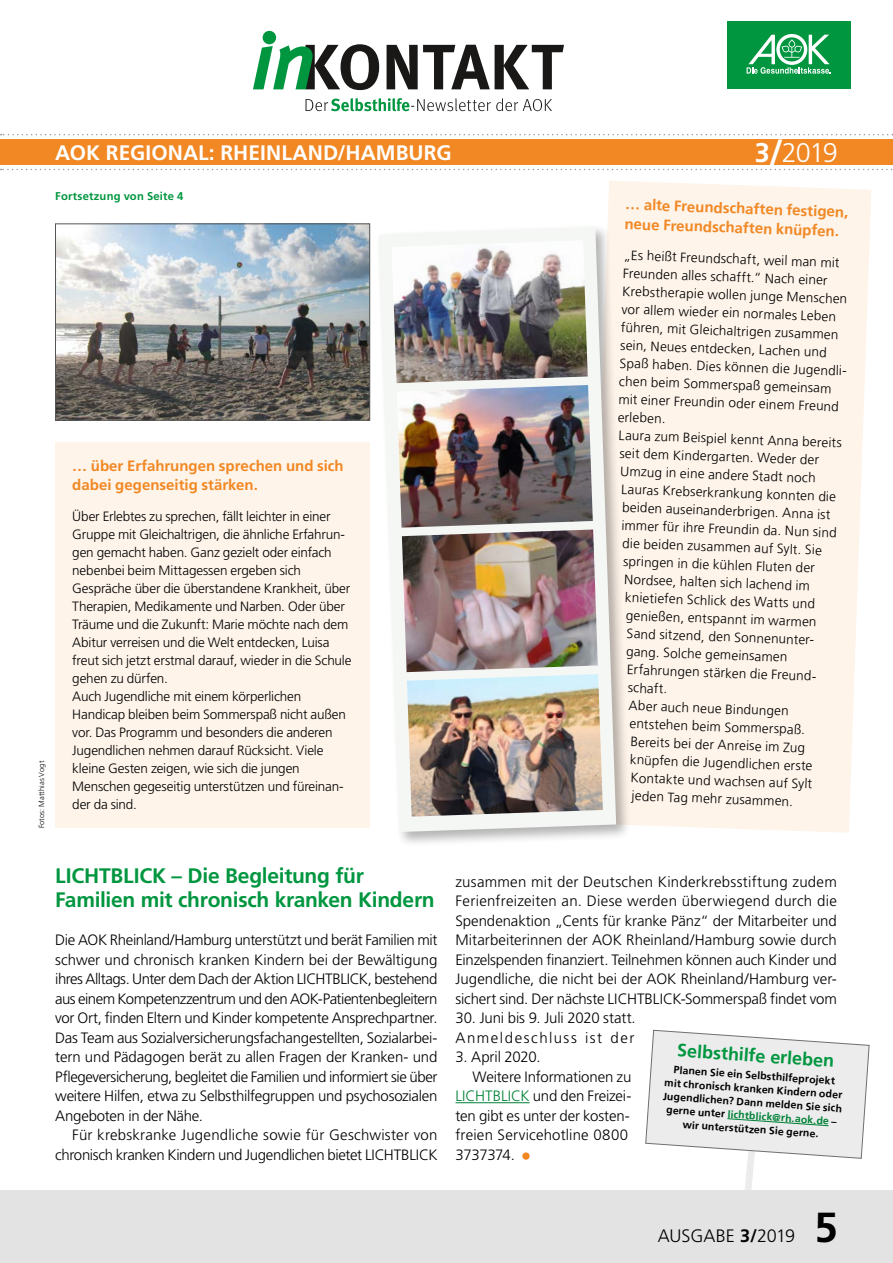
<style>
.page{position:relative;width:893px;height:1263px;background:#fff}
.page>*{position:absolute;margin:0;border:0;box-sizing:border-box;transform-origin:0 0}
.t1{font:700 42px "Frutiger LT";color:#000}
.t2{font:300 27px "Frutiger LT";color:#fff}
.h3_-_Zwischenheadline{font:700 21px/24px "Frutiger LT";letter-spacing:-.015em;color:#00963f}
.t3{font:700 21px "Frutiger LT";color:#fff}
.h3_-_Zwischenheadline-2{font:700 18px "Frutiger LT";color:#00963f}
.t4{font:300 18px "Frutiger LT";letter-spacing:-.005em;color:#000}
.P_copy_BLOCK_mE{font:300 15px/19.5px "Frutiger LT";letter-spacing:-.01em;color:#000;text-align:right}
.P_copy_BLOCK_oE{font:300 15px/19.5px "Frutiger LT";letter-spacing:-.015em;color:#000;text-align:justify}
.h4_-_TERMIN_Titel{font:700 15px/19.5px "Frutiger LT";color:#f18824}
.P_copy_BLOCK_mE-2{font:300 15px "Frutiger LT";letter-spacing:.1em;color:#000}
.P_copy_FLATTER_NUR_oE{font:300 13.5px/18px "Frutiger LT";letter-spacing:-.015em;color:#000}
.t5{font:700 11.25px "Frutiger LT";letter-spacing:.015em;color:#00963f}
.P_copy_extra_zentriert{font:700 10.5px/13.5px "Frutiger LT";color:#000;text-align:center}
.t6{font:300 7.5px "Frutiger LT";letter-spacing:.01em;color:#000}
.s1{font-weight:700}
.s2{font-weight:700;font-size:36px}
.s3{color:#008136}
</style>
<div class="page">
<svg style="left:645px;top:1030px;width:225px;height:161px"></svg>
<div style="left:0;top:1191px;width:893px;height:72px;background:#e3e3e3"></div>
<svg style="left:1px;top:169px;width:892px;height:1px"></svg>
<div style="left:0;top:139px;width:893px;height:26px;background:#f18824"></div>
<svg style="left:1px;top:134px;width:892px;height:1px"></svg>
<div style="left:727px;top:21px;width:123px;height:68px;background:#00963f"></div>
<svg style="left:747px;top:34px;width:84px;height:40px"></svg>
<svg style="left:306px;top:98px;width:246px;height:13px"></svg>
<svg style="left:253px;top:31px;width:311px;height:60px"></svg>
<div style="left:608px;top:181px;width:263px;height:652px;background:#fef4ea"></div>
<div style="left:55px;top:442px;width:315px;height:386px;background:#fef4ea"></div>
<hr style="left:455px;top:1102px;width:75px;height:1px;background:#008136">
<div style="left:522px;top:1152px;width:8px;height:8px;background:#f18824;border-radius:50%"></div>
<div style="left:375px;top:224px;width:257px;height:623px;background:#000;opacity:.3"></div>
<svg style="left:379px;top:227px;width:237px;height:605px;fill:#f5f7f4"></svg>
<img style="left:392px;top:240px;width:211px;height:577px">
<img style="left:407px;top:674px;width:196px;height:143px">
<img style="left:57px;top:226px;width:311px;height:192px">
<div style="left:55px;top:224px;width:315px;height:196px;border:1px solid #565656"></div>
<p class="t6" style="left:37px;top:828px;width:69px;rotate:-90deg">Fotos: Matthias Vogt</p>
<h3 class="t3" style="left:55px;top:141px;width:398px">AOK REGIONAL: RHEINLAND/HAMBURG</h3>
<h2 class="t2" style="left:755px;top:137px;width:84px"><span class="s1">3</span><span class="s2">/</span>2019</h2>
<h4 class="h4_-_TERMIN_Titel" style="left:626px;top:195px;width:225px;rotate:2deg">… alte Freundschaften festigen, neue Freundschaften knüpfen.</h4>
<p class="P_copy_FLATTER_NUR_oE" style="left:624px;top:246px;width:231px;rotate:2deg">„Es heißt Freundschaft, weil man mit Freunden alles schafft.“ Nach einer Krebstherapie wollen junge Menschen vor allem wieder ein normales Leben führen, mit Gleichaltrigen zusammen sein, Neues entdecken, Lachen und Spaß haben. Dies können die Jugendli&shy;chen beim Sommerspaß gemeinsam mit einer Freundin oder einem Freund erleben.</p>
<p class="P_copy_FLATTER_NUR_oE" style="left:619px;top:426px;width:225px;rotate:2deg">Laura zum Beispiel kennt Anna bereits</p>
<p class="P_copy_FLATTER_NUR_oE" style="left:620px;top:444px;width:201px;rotate:2deg">seit dem Kindergarten. Weder der</p>
<p class="P_copy_FLATTER_NUR_oE" style="left:621px;top:462px;width:197px;rotate:2deg">Umzug in eine andere Stadt noch</p>
<p class="P_copy_FLATTER_NUR_oE" style="left:622px;top:480px;width:216px;rotate:2deg">Lauras Krebserkrankung konnten die</p>
<p class="P_copy_FLATTER_NUR_oE" style="left:622px;top:498px;width:210px;rotate:2deg">beiden auseinanderbrigen. Anna ist</p>
<p class="P_copy_FLATTER_NUR_oE" style="left:622px;top:516px;width:217px;rotate:2deg">immer für ihre Freundin da. Nun sind</p>
<p class="P_copy_FLATTER_NUR_oE" style="left:623px;top:534px;width:201px;rotate:2deg">die beiden zusammen auf Sylt. Sie</p>
<p class="P_copy_FLATTER_NUR_oE" style="left:624px;top:552px;width:193px;rotate:2deg">springen in die kühlen Fluten der</p>
<p class="P_copy_FLATTER_NUR_oE" style="left:624px;top:570px;width:187px;rotate:2deg">Nordsee, halten sich lachend im</p>
<p class="P_copy_FLATTER_NUR_oE" style="left:625px;top:588px;width:192px;rotate:2deg">knietiefen Schlick des Watts und</p>
<p class="P_copy_FLATTER_NUR_oE" style="left:626px;top:606px;width:192px;rotate:2deg">genießen, entspannt im warmen</p>
<p class="P_copy_FLATTER_NUR_oE" style="left:627px;top:624px;width:191px;rotate:2deg">Sand sitzend, den Sonnenunter-</p>
<p class="P_copy_FLATTER_NUR_oE" style="left:626px;top:642px;width:163px;rotate:2deg">gang. Solche gemeinsamen</p>
<p class="P_copy_FLATTER_NUR_oE" style="left:627px;top:661px;width:193px;rotate:2deg">Erfahrungen stärken die Freund-</p>
<p class="P_copy_FLATTER_NUR_oE" style="left:628px;top:679px;width:41px;rotate:2deg">schaft.</p>
<p class="P_copy_FLATTER_NUR_oE" style="left:629px;top:697px;width:162px;rotate:2deg">Aber auch neue Bindungen</p>
<p class="P_copy_FLATTER_NUR_oE" style="left:630px;top:715px;width:177px;rotate:2deg">entstehen beim Sommerspaß.</p>
<p class="P_copy_FLATTER_NUR_oE" style="left:631px;top:733px;width:176px;rotate:2deg">Bereits bei der Anreise im Zug</p>
<p class="P_copy_FLATTER_NUR_oE" style="left:630px;top:751px;width:184px;rotate:2deg">knüpfen die Jugendlichen erste</p>
<p class="P_copy_FLATTER_NUR_oE" style="left:631px;top:769px;width:183px;rotate:2deg">Kontakte und wachsen auf Sylt</p>
<p class="P_copy_FLATTER_NUR_oE" style="left:632px;top:787px;width:163px;rotate:2deg">jeden Tag mehr zusammen.</p>
<p class="t5" style="left:55px;top:189px;width:130px">Fortsetzung von Seite 4</p>
<h4 class="h4_-_TERMIN_Titel" style="left:72px;top:456px;width:273px">… über Erfahrungen sprechen und sich dabei gegenseitig stärken.</h4>
<p class="P_copy_FLATTER_NUR_oE" style="left:72px;top:507px;width:281px">Über Erlebtes zu sprechen, fällt leichter in einer Gruppe mit Gleichaltrigen, die ähnliche Erfahrun&shy;gen gemacht haben. Ganz gezielt oder einfach nebenbei beim Mittagessen ergeben sich Gespräche über die überstandene Krankheit, über Therapien, Medikamente und Narben. Oder über Träume und die Zukunft: Marie möchte nach dem Abitur verreisen und die Welt entdecken, Luisa freut sich jetzt erstmal darauf, wieder in die Schule gehen zu dürfen.</p>
<p class="P_copy_FLATTER_NUR_oE" style="left:72px;top:687px;width:275px">Auch Jugendliche mit einem körperlichen Handicap bleiben beim Sommerspaß nicht außen vor. Das Programm und besonders die anderen Jugendlichen nehmen darauf Rücksicht. Viele kleine Gesten zeigen, wie sich die jungen Menschen gegeseitig unterstützen und füreinan&shy;der da sind.</p>
<h3 class="h3_-_Zwischenheadline" style="left:55px;top:864px;width:381px">LICHTBLICK – Die Begleitung für<br>Familien mit chronisch kranken Kindern</h3>
<p class="P_copy_BLOCK_oE" style="left:55px;top:930px;width:384px">Die AOK Rheinland/Hamburg unterstützt und berät Familien mit schwer und chronisch kranken Kindern bei der Bewältigung ihres Alltags. Unter dem Dach der Aktion LICHTBLICK, bestehend aus einem Kompetenzzentrum und den AOK-Patientenbegleitern vor Ort, finden Eltern und Kinder kompetente Ansprechpartner.<br>Das Team aus Sozialversicherungsfachangestellten, Sozialarbei&shy;tern und Pädagogen berät zu allen Fragen der Kranken- und Pflegeversicherung, begleitet die Familien und informiert sie über weitere Hilfen, etwa zu Selbsthilfegruppen und psychosozialen Angeboten in der Nähe.</p>
<p class="P_copy_BLOCK_mE" style="left:55px;top:1125px;width:384px">Für krebskranke Jugendliche sowie für Geschwister von chronisch kranken Kindern und Jugendlichen bietet LICHTBLICK</p>
<p class="P_copy_BLOCK_mE" style="left:455px;top:872px;width:383px;text-align:justify">zusammen mit der Deutschen Kinderkrebsstiftung zudem Ferienfreizeiten an. Diese werden überwiegend durch die Spendenaktion „Cents für kranke Pänz“ der Mitarbeiter und Mitarbeiterinnen der AOK Rheinland/Hamburg sowie durch Einzelspenden finanziert. Teilnehmen können auch Kinder und Jugendliche, die nicht bei der AOK Rheinland/Hamburg ver&shy;sichert sind. Der nächste LICHTBLICK-Sommerspaß findet vom</p>
<p class="P_copy_BLOCK_mE" style="left:455px;top:1008px;width:182px">30. Juni bis 9. Juli 2020 statt.</p>
<p class="P_copy_BLOCK_mE-2" style="left:455px;top:1029px;width:180px">Anmeldeschluss ist der</p>
<p class="P_copy_BLOCK_mE" style="left:455px;top:1047px;width:87px">3. April 2020.</p>
<p class="P_copy_BLOCK_mE" style="left:455px;top:1067px;width:177px;text-align:left;text-indent:17px">Weitere Informationen zu<br><span class="s3">LICHTBLICK</span> und den Freizei&shy;ten gibt es unter der kosten&shy;freien Servicehotline 0800<br>3737374.</p>
<h3 class="h3_-_Zwischenheadline-2" style="left:678px;top:1039px;width:159px;rotate:4deg">Selbsthilfe erleben</h3>
<p class="P_copy_extra_zentriert" style="left:665px;top:1062px;width:181px;rotate:4deg">Planen Sie ein Selbsthilfeprojekt mit chronisch kranken Kindern oder Jugendlichen? Dann melden Sie sich gerne unter <span class="s3">lichtblick@rh.aok.de</span> – wir unterstützen Sie gerne.</p>
<h3 class="t4" style="left:658px;top:1225px;width:139px">AUSGABE <span class="s1">3/</span>2019</h3>
<h1 class="t1" style="left:814px;top:1202px;width:25px">5</h1>
</div>
